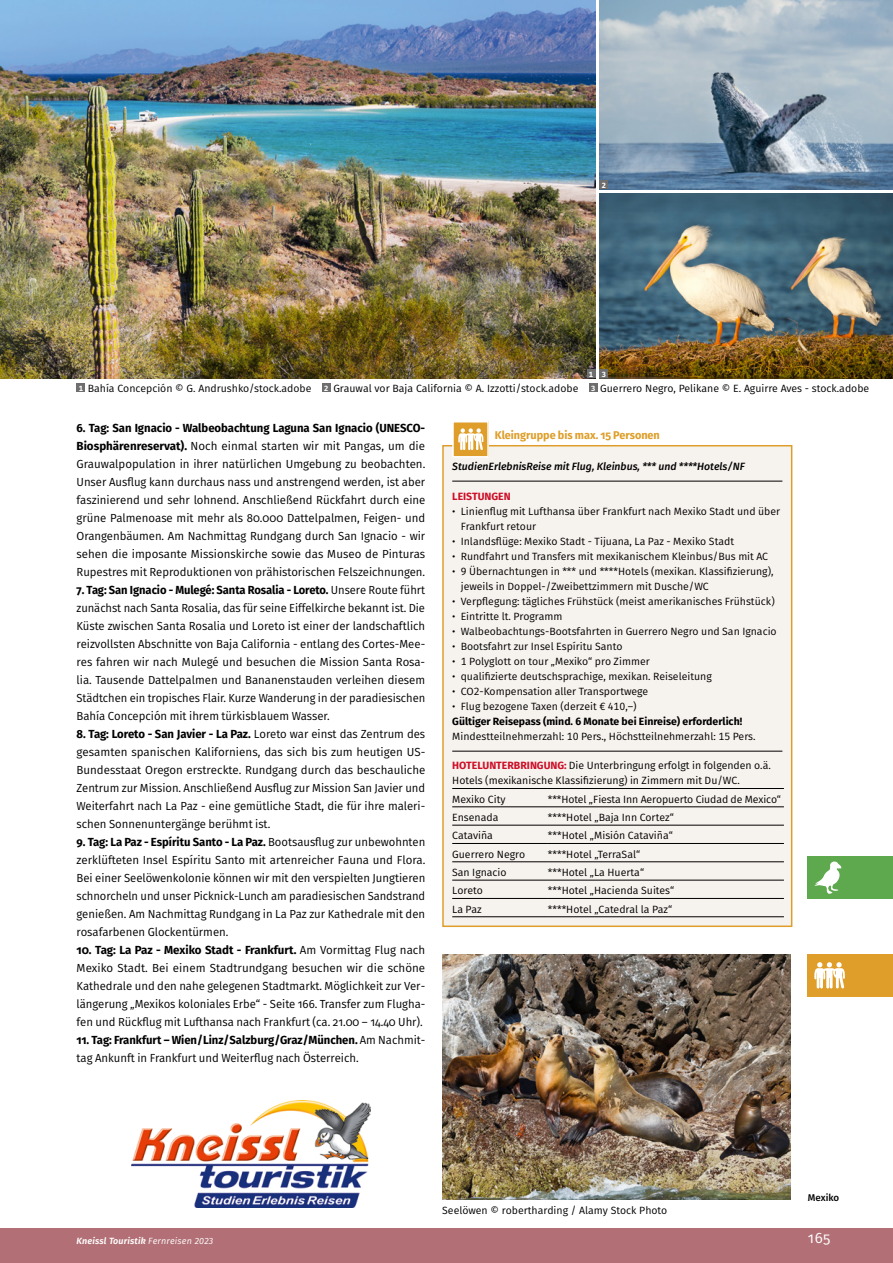
<style>
.page{position:relative;width:893px;height:1263px;background:#fff}
.page>*{position:absolute;margin:0;border:0;box-sizing:border-box;transform-origin:0 0}
.Pagina_lb{font:15px "Fira Sans";color:#fff}
._02_Reiseverlauf{font:11.7px/18px "Fira Sans";color:#000;text-align:justify}
._02_Reiseverlauf-2{font:11.7px/18px "Fira Sans";color:#000;text-align:justify;scale:.96 1}
.t1{font:700 11.25px "Fira Sans";color:#de9e29}
._03_Überschrift{font:10.5px/15px "Fira Sans";color:#000}
._03_book_Text{font:10.5px "Fira Sans";color:#000}
._04_Bildlegende__Bil{font:10.5px "Fira Sans";color:#000}
._03_medium_italic_St{font:italic 500 10.5px "Fira Sans";color:#000}
._03_bold_Reisepass{font:700 10.5px "Fira Sans";color:#000}
._03_Überschrift-2{font:700 10.5px "Fira Sans";color:#cd0f28}
.Rubrik_lb{font:500 9.75px "Fira Sans";letter-spacing:-.005em;color:#000}
.Fusszeile_bold_itali{font:italic 600 9px "Fira Sans";letter-spacing:.02em;color:#fff}
.t2{font:700 7.5px "Fira Sans";color:#fff}
.s1{font-weight:700}
.s2{font-weight:700;color:#cd0f28}
.s3{font-weight:400}
</style>
<div class="page">
<div style="left:0;top:1229px;width:893px;height:34px;background:#b27076"></div>
<div style="left:808px;top:856px;width:85px;height:43px;background:#5ea84e"></div>
<svg style="left:815px;top:861px;width:27px;height:33px"></svg>
<div style="left:808px;top:954px;width:85px;height:43px;background:#de9e29"></div>
<svg style="left:814px;top:962px;width:31px;height:27px"></svg>
<img style="left:600px;top:193px;width:293px;height:185px">
<img style="left:600px;top:0;width:293px;height:189px">
<div style="left:77px;top:384px;width:8px;height:8px;background:#6e6e6e"></div>
<div style="left:322px;top:384px;width:9px;height:8px;background:#6e6e6e"></div>
<div style="left:589px;top:384px;width:8px;height:8px;background:#6e6e6e"></div>
<img style="left:0;top:0;width:595px;height:378px">
<div style="left:587px;top:369px;width:8px;height:9px;background:#6e6e6e"></div>
<div style="left:600px;top:369px;width:8px;height:9px;background:#6e6e6e"></div>
<div style="left:600px;top:180px;width:8px;height:9px;background:#6e6e6e"></div>
<div style="left:443px;top:446px;width:349px;height:480px;background:#f6f2ee"></div>
<hr style="left:452px;top:481px;width:330px;height:1px;background:#000">
<hr style="left:452px;top:751px;width:330px;height:1px;background:#000">
<hr style="left:452px;top:788px;width:96px;height:1px;background:#000">
<hr style="left:548px;top:788px;width:236px;height:1px;background:#000">
<hr style="left:452px;top:806px;width:96px;height:1px;background:#000">
<hr style="left:548px;top:806px;width:236px;height:1px;background:#000">
<hr style="left:452px;top:825px;width:96px;height:1px;background:#000">
<hr style="left:548px;top:825px;width:236px;height:1px;background:#000">
<hr style="left:452px;top:843px;width:96px;height:1px;background:#000">
<hr style="left:548px;top:843px;width:236px;height:1px;background:#000">
<hr style="left:452px;top:861px;width:96px;height:1px;background:#000">
<hr style="left:548px;top:861px;width:236px;height:1px;background:#000">
<hr style="left:452px;top:880px;width:96px;height:1px;background:#000">
<hr style="left:548px;top:880px;width:236px;height:1px;background:#000">
<hr style="left:452px;top:898px;width:96px;height:1px;background:#000">
<hr style="left:548px;top:898px;width:236px;height:1px;background:#000">
<hr style="left:452px;top:916px;width:96px;height:1px;background:#000">
<hr style="left:548px;top:916px;width:236px;height:1px;background:#000">
<div style="left:442px;top:445px;width:350px;height:482px;border:2px solid #de9e29"></div>
<div style="left:453px;top:422px;width:35px;height:35px;background:#de9e29"></div>
<svg style="left:458px;top:428px;width:25px;height:22px"></svg>
<div style="left:452px;top:421px;width:37px;height:37px;border:2px solid #fff"></div>
<img style="left:442px;top:954px;width:349px;height:246px">
<img style="left:131px;top:1101px;width:240px;height:106px">
<p class="t2" style="left:602px;top:179px;width:6px">2</p>
<p class="t2" style="left:589px;top:368px;width:6px">1</p>
<p class="t2" style="left:602px;top:368px;width:5px">3</p>
<p class="t2" style="left:79px;top:382px;width:6px">1</p>
<p class="_04_Bildlegende__Bil" style="left:88px;top:381px;width:225px">Bahía Concepción © G. Andrushko/stock.adobe</p>
<p class="t2" style="left:324px;top:382px;width:6px">2</p>
<p class="_04_Bildlegende__Bil" style="left:333px;top:381px;width:247px">Grauwal vor Baja California © A. Izzotti/stock.adobe</p>
<p class="t2" style="left:591px;top:382px;width:5px">3</p>
<p class="_04_Bildlegende__Bil" style="left:600px;top:381px;width:271px">Guerrero Negro, Pelikane © E. Aguirre Aves - stock.adobe</p>
<p class="_02_Reiseverlauf" style="left:77px;top:419px;width:350px"><span class="s1">6. Tag: San Ignacio - Walbeobachtung Laguna San Ignacio (UNESCO-Biosphärenreservat).</span> Noch einmal starten wir mit Pangas, um die Grauwalpopulation in ihrer natürlichen Umgebung zu beobachten.<br>Unser Ausflug kann durchaus nass und anstrengend werden, ist aber faszinierend und sehr lohnend. Anschließend Rückfahrt durch eine grüne Palmenoase mit mehr als 80.000 Dattelpalmen, Feigen- und Orangenbäumen. Am Nachmittag Rundgang durch San Ignacio - wir sehen die imposante Missionskirche sowie das Museo de Pinturas Rupestres mit Reproduktionen von prähistorischen Felszeichnungen.</p>
<p class="_02_Reiseverlauf-2" style="left:77px;top:581px;width:365px"><span class="s1">7. Tag: San Ignacio - Mulegé: Santa Rosalia - Loreto.</span> Unsere Route führt zunächst nach Santa Rosalia, das für seine Eiffelkirche bekannt ist. Die Küste zwischen Santa Rosalia und Loreto ist einer der landschaftlich reizvollsten Abschnitte von Baja California - entlang des Cortes-Mee&shy;res fahren wir nach Mulegé und besuchen die Mission Santa Rosa&shy;lia. Tausende Dattelpalmen und Bananenstauden verleihen diesem Städtchen ein tropisches Flair. Kurze Wanderung in der paradiesischen Bahía Concepción mit ihrem türkisblauem Wasser.</p>
<p class="_02_Reiseverlauf" style="left:77px;top:725px;width:350px"><span class="s1">8. Tag: Loreto - San Javier - La Paz.</span> Loreto war einst das Zentrum des gesamten spanischen Kaliforniens, das sich bis zum heutigen US-Bundesstaat Oregon erstreckte. Rundgang durch das beschauliche Zentrum zur Mission. Anschließend Ausflug zur Mission San Javier und Weiterfahrt nach La Paz - eine gemütliche Stadt, die für ihre maleri&shy;schen Sonnenuntergänge berühmt ist.</p>
<p class="_02_Reiseverlauf" style="left:77px;top:833px;width:350px"><span class="s1">9. Tag: La Paz - Espíritu Santo - La Paz.</span> Bootsausflug zur unbewohnten zerklüfteten Insel Espíritu Santo mit artenreicher Fauna und Flora.<br>Bei einer Seelöwenkolonie können wir mit den verspielten Jungtieren schnorcheln und unser Picknick-Lunch am paradiesischen Sandstrand genießen. Am Nachmittag Rundgang in La Paz zur Kathedrale mit den rosafarbenen Glockentürmen.</p>
<p class="_02_Reiseverlauf" style="left:77px;top:941px;width:350px"><span class="s1">10. Tag: La Paz - Mexiko Stadt - Frankfurt.</span> Am Vormittag Flug nach Mexiko Stadt. Bei einem Stadtrundgang besuchen wir die schöne Kathedrale und den nahe gelegenen Stadtmarkt. Möglichkeit zur Ver&shy;längerung „Mexikos koloniales Erbe“ - Seite 166. Transfer zum Flugha&shy;fen und Rückflug mit Lufthansa nach Frankfurt (ca. 21.00 – 14.40 Uhr).</p>
<p class="_02_Reiseverlauf" style="left:77px;top:1031px;width:350px"><span class="s1">11. Tag: Frankfurt – Wien/Linz/Salzburg/Graz/München.</span> Am Nachmit&shy;tag Ankunft in Frankfurt und Weiterflug nach Österreich.</p>
<p class="t1" style="left:495px;top:425px;width:167px">Kleingruppe bis max. 15 Personen</p>
<p class="_03_medium_italic_St" style="left:452px;top:458px;width:294px">StudienErlebnisReise mit Flug, Kleinbus, *** und ****Hotels/NF</p>
<p class="_03_Überschrift-2" style="left:452px;top:488px;width:60px">LEISTUNGEN</p>
<p class="_03_Überschrift" style="left:461px;top:504px;width:321px;text-indent:-9px">• Linienflug mit Lufthansa über Frankfurt nach Mexiko Stadt und über<br>Frankfurt retour</p>
<p class="_03_Überschrift" style="left:452px;top:534px;width:283px">• Inlandsflüge: Mexiko Stadt - Tijuana, La Paz - Mexiko Stadt</p>
<p class="_03_Überschrift" style="left:452px;top:549px;width:317px">• Rundfahrt und Transfers mit mexikanischem Kleinbus/Bus mit AC</p>
<p class="_03_Überschrift" style="left:461px;top:564px;width:314px;text-indent:-9px">• 9 Übernachtungen in *** und ****Hotels (mexikan. Klassifizierung), jeweils in Doppel-/Zweibettzimmern mit Dusche/WC</p>
<p class="_03_Überschrift" style="left:452px;top:594px;width:324px">• Verpflegung: tägliches Frühstück (meist amerikanisches Frühstück)</p>
<p class="_03_Überschrift" style="left:452px;top:609px;width:112px">• Eintritte lt. Programm</p>
<p class="_03_Überschrift" style="left:452px;top:624px;width:326px">• Walbeobachtungs-Bootsfahrten in Guerrero Negro und San Ignacio</p>
<p class="_03_Überschrift" style="left:452px;top:639px;width:172px">• Bootsfahrt zur Insel Espíritu Santo</p>
<p class="_03_Überschrift" style="left:452px;top:654px;width:199px">• 1 Polyglott on tour „Mexiko“ pro Zimmer</p>
<p class="_03_Überschrift" style="left:452px;top:669px;width:261px">• qualifizierte deutschsprachige, mexikan. Reiseleitung</p>
<p class="_03_Überschrift" style="left:452px;top:684px;width:198px">• CO2-Kompensation aller Transportwege</p>
<p class="_03_Überschrift" style="left:452px;top:699px;width:186px">• Flug bezogene Taxen (derzeit € 410,–)</p>
<p class="_03_bold_Reisepass" style="left:452px;top:713px;width:291px">Gültiger Reisepass (mind. 6 Monate bei Einreise) erforderlich!</p>
<p class="_03_book_Text" style="left:452px;top:729px;width:305px">Mindestteilnehmerzahl: 10 Pers., Höchstteilnehmerzahl: 15 Pers.</p>
<p class="_03_Überschrift" style="left:452px;top:758px;width:320px"><span class="s2">HOTELUNTERBRINGUNG:</span> Die Unterbringung erfolgt in folgenden o.ä.<br>Hotels (mexikanische Klassifizierung) in Zimmern mit Du/WC.</p>
<p class="_03_book_Text" style="left:452px;top:791px;width:55px">Mexiko City</p>
<p class="_03_book_Text" style="left:548px;top:791px;width:235px">***Hotel „Fiesta Inn Aeropuerto Ciudad de Mexico“</p>
<p class="_03_book_Text" style="left:452px;top:809px;width:48px">Ensenada</p>
<p class="_03_book_Text" style="left:548px;top:809px;width:127px">****Hotel „Baja Inn Cortez“</p>
<p class="_03_book_Text" style="left:452px;top:828px;width:42px">Cataviña</p>
<p class="_03_book_Text" style="left:548px;top:828px;width:126px">***Hotel „Misión Cataviña“</p>
<p class="_03_book_Text" style="left:452px;top:846px;width:74px">Guerrero Negro</p>
<p class="_03_book_Text" style="left:548px;top:846px;width:94px">****Hotel „TerraSal“</p>
<p class="_03_book_Text" style="left:452px;top:864px;width:56px">San Ignacio</p>
<p class="_03_book_Text" style="left:548px;top:864px;width:98px">***Hotel „La Huerta“</p>
<p class="_03_book_Text" style="left:452px;top:883px;width:32px">Loreto</p>
<p class="_03_book_Text" style="left:548px;top:883px;width:128px">***Hotel „Hacienda Suites“</p>
<p class="_03_book_Text" style="left:452px;top:901px;width:31px">La Paz</p>
<p class="_03_book_Text" style="left:548px;top:901px;width:126px">****Hotel „Catedral la Paz“</p>
<p class="_04_Bildlegende__Bil" style="left:442px;top:1203px;width:227px">Seelöwen © robertharding / Alamy Stock Photo</p>
<p class="Rubrik_lb" style="left:808px;top:1190px;width:33px">Mexiko</p>
<p class="Fusszeile_bold_itali" style="left:77px;top:1233px;width:138px">Kneissl Touristik <span class="s3">Fernreisen 2023</span></p>
<p class="Pagina_lb" style="left:808px;top:1227px;width:24px">165</p>
</div>
